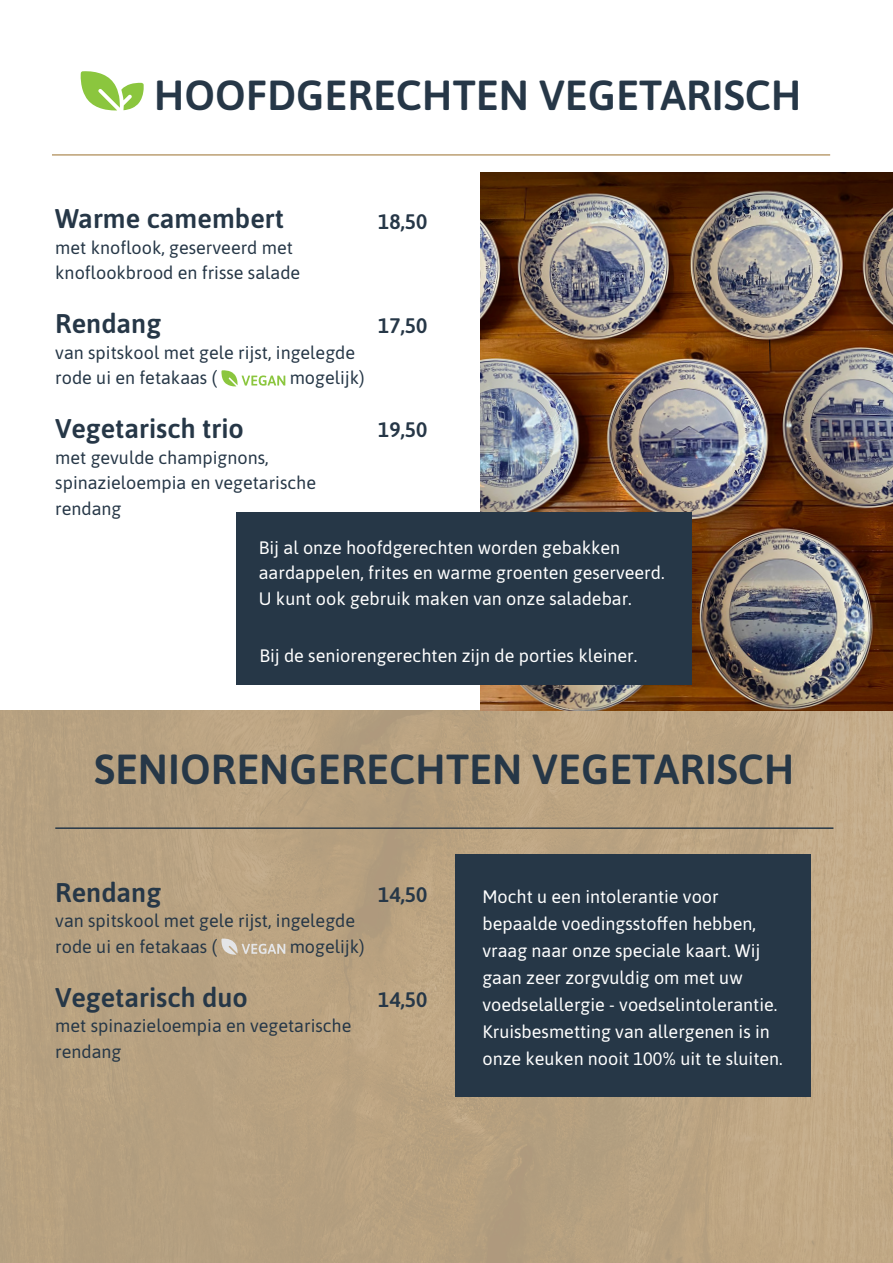
<style>
.page{position:relative;width:893px;height:1263px;background:#fff}
.page>*{position:absolute;margin:0;border:0;box-sizing:border-box;transform-origin:0 0}
.TITEL_WIT{font:600 42px "Asap";color:#263747}
.TITEL{font:600 42px "Asap";color:#263747}
.KOPJES{font:600 27px "Asap";color:#263747}
.KOPJES-2{font:600 21px "Asap";color:#263747}
.BODY{font:18px/27px "Asap";color:#fff}
.BODY-2{font:18px/25.5px "Asap";color:#263747}
</style>
<div class="page">
<div style="left:0;top:710px;width:893px;height:553px;background:#b9a281"></div>
<svg style="left:81px;top:71px;width:63px;height:39px"></svg>
<hr style="left:52px;top:154px;width:778px;height:2px;background:#bc9f73">
<svg style="left:221px;top:370px;width:64px;height:16px"></svg>
<div style="left:455px;top:854px;width:355px;height:243px;background:#263747"></div>
<hr style="left:55px;top:827px;width:778px;height:2px;background:#263747">
<svg style="left:221px;top:938px;width:64px;height:17px"></svg>
<img style="left:480px;top:172px;width:413px;height:538px">
<div style="left:237px;top:512px;width:455px;height:173px;background:#263747"></div>
<p class="TITEL" style="left:154px;top:66px;width:649px">HOOFDGERECHTEN VEGETARISCH</p>
<p class="KOPJES" style="left:55px;top:200px;width:230px">Warme camembert</p>
<p class="BODY-2" style="left:55px;top:234px;width:246px">met knoflook, geserveerd met knoflookbrood en frisse salade</p>
<p class="KOPJES" style="left:55px;top:305px;width:107px">Rendang</p>
<p class="BODY-2" style="left:55px;top:339px;width:301px">van spitskool met gele rijst, ingelegde rode ui en fetakaas (</p>
<p class="BODY-2" style="left:290px;top:364px;width:76px">mogelijk)</p>
<p class="KOPJES" style="left:55px;top:410px;width:190px">Vegetarisch trio</p>
<p class="BODY-2" style="left:55px;top:444px;width:262px">met gevulde champignons, spinazieloempia en vegetarische rendang</p>
<p class="KOPJES-2" style="left:378px;top:206px;width:51px">18,50</p>
<p class="KOPJES-2" style="left:378px;top:311px;width:51px">17,50</p>
<p class="KOPJES-2" style="left:378px;top:415px;width:51px">19,50</p>
<p class="BODY" style="left:259px;top:534px;width:407px;line-height:25.5px">Bij al onze hoofdgerechten worden gebakken aardappelen, frites en warme groenten geserveerd.<br>U kunt ook gebruik maken van onze saladebar.</p>
<p class="BODY" style="left:259px;top:641px;width:380px">Bij de seniorengerechten zijn de porties kleiner.</p>
<p class="TITEL_WIT" style="left:94px;top:739px;width:702px">SENIORENGERECHTEN VEGETARISCH</p>
<p class="KOPJES" style="left:55px;top:873px;width:107px">Rendang</p>
<p class="BODY-2" style="left:55px;top:907px;width:301px">van spitskool met gele rijst, ingelegde rode ui en fetakaas (</p>
<p class="BODY-2" style="left:290px;top:932px;width:76px">mogelijk)</p>
<p class="KOPJES" style="left:55px;top:978px;width:194px">Vegetarisch duo</p>
<p class="BODY-2" style="left:55px;top:1012px;width:298px">met spinazieloempia en vegetarische rendang</p>
<p class="KOPJES-2" style="left:378px;top:879px;width:51px">14,50</p>
<p class="KOPJES-2" style="left:378px;top:984px;width:51px">14,50</p>
<p class="BODY" style="left:482px;top:882px;width:302px">Mocht u een intolerantie voor bepaalde voedingsstoffen hebben, vraag naar onze speciale kaart. Wij gaan zeer zorgvuldig om met uw voedselallergie - voedselintolerantie.<br>Kruisbesmetting van allergenen is in onze keuken nooit 100% uit te sluiten.</p>
</div>
